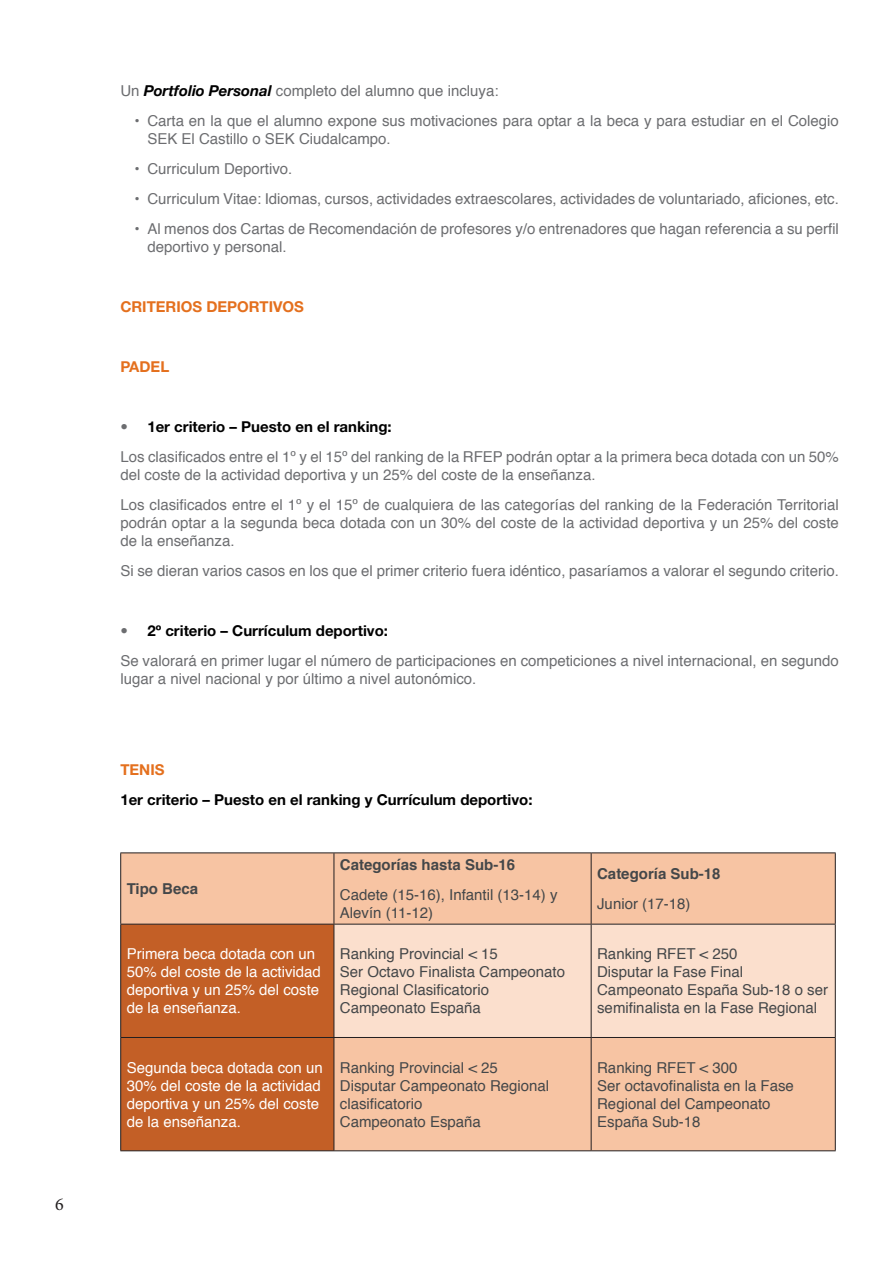
<style>
.page{position:relative;width:893px;height:1263px;background:#fff}
.page>*{position:absolute;margin:0;border:0;box-sizing:border-box;transform-origin:0 0}
.t1{font:18px "Minion Pro";color:#231f20}
.t2{font:15px/18px "Helvetica";color:#6c6d70}
.t3{font:15px/18px "Helvetica";color:#444749}
.t4{font:15px/18px "Helvetica";color:#fff}
.t5{font:700 15px "Helvetica Neue LT Std";color:#000001}
.t6{font:700 15px "Helvetica";color:#444749}
.t7{font:700 15px "Helvetica Neue LT Std";color:#e4701e}
.s1{font-family:"Helvetica Neue";font-weight:700;font-style:italic;color:#000001}
.s2{color:#6c6d70}
</style>
<div class="page">
<div style="left:121px;top:853px;width:714px;height:297px;background:#f7c4a3"></div>
<div style="left:121px;top:925px;width:213px;height:225px;background:#c35f26"></div>
<div style="left:335px;top:925px;width:500px;height:112px;background:#fbdfcd"></div>
<hr style="left:120px;top:853px;width:1px;height:71px;background:#231f20">
<hr style="left:120px;top:852px;width:214px;height:1px;background:#231f20">
<hr style="left:334px;top:852px;width:257px;height:1px;background:#231f20">
<hr style="left:591px;top:852px;width:245px;height:1px;background:#231f20">
<hr style="left:120px;top:924px;width:1px;height:113px;background:#231f20">
<hr style="left:120px;top:1038px;width:1px;height:112px;background:#231f20">
<hr style="left:120px;top:924px;width:214px;height:1px;background:#231f20">
<hr style="left:334px;top:924px;width:257px;height:1px;background:#231f20">
<hr style="left:591px;top:924px;width:245px;height:1px;background:#231f20">
<hr style="left:120px;top:1037px;width:214px;height:1px;background:#231f20">
<hr style="left:334px;top:1037px;width:257px;height:1px;background:#231f20">
<hr style="left:591px;top:1037px;width:245px;height:1px;background:#231f20">
<hr style="left:120px;top:1150px;width:214px;height:1px;background:#231f20">
<hr style="left:334px;top:1150px;width:257px;height:1px;background:#231f20">
<hr style="left:591px;top:1150px;width:245px;height:1px;background:#231f20">
<hr style="left:334px;top:853px;width:1px;height:71px;background:#231f20">
<hr style="left:591px;top:853px;width:1px;height:71px;background:#231f20">
<hr style="left:835px;top:853px;width:1px;height:71px;background:#231f20">
<hr style="left:334px;top:924px;width:1px;height:113px;background:#231f20">
<hr style="left:591px;top:924px;width:1px;height:113px;background:#231f20">
<hr style="left:835px;top:924px;width:1px;height:113px;background:#231f20">
<hr style="left:334px;top:1038px;width:1px;height:112px;background:#231f20">
<hr style="left:591px;top:1038px;width:1px;height:112px;background:#231f20">
<hr style="left:835px;top:1038px;width:1px;height:112px;background:#231f20">
<p class="t1" style="left:55px;top:1192px;width:10px">6</p>
<p class="t2" style="left:120px;top:83px;width:380px">Un <span class="s1">Portfolio Personal</span> completo del alumno que incluya:</p>
<p class="t2" style="left:147px;top:113px;width:693px;text-indent:-13px">• Carta en la que el alumno expone sus motivaciones para optar a la beca y para estudiar en el Colegio<br>SEK El Castillo o SEK Ciudalcampo.</p>
<p class="t2" style="left:135px;top:161px;width:159px">• Curriculum Deportivo.</p>
<p class="t2" style="left:135px;top:191px;width:706px">• Curriculum Vitae: Idiomas, cursos, actividades extraescolares, actividades de voluntariado, aficiones, etc.</p>
<p class="t2" style="left:147px;top:221px;width:693px;text-indent:-13px">• Al menos dos Cartas de Recomendación de profesores y/o entrenadores que hagan referencia a su perfil deportivo y personal.</p>
<p class="t7" style="left:120px;top:298px;width:185px">CRITERIOS DEPORTIVOS</p>
<p class="t7" style="left:120px;top:358px;width:50px">PADEL</p>
<p class="t5" style="left:120px;top:418px;width:273px"><span class="s2">•</span> 1er criterio – Puesto en el ranking:</p>
<p class="t2" style="left:120px;top:449px;width:720px">Los clasificados entre el 1º y el 15º del ranking de la RFEP podrán optar a la primera beca dotada con un 50% del coste de la actividad deportiva y un 25% del coste de la enseñanza.</p>
<p class="t2" style="left:120px;top:497px;width:720px;text-align:justify">Los clasificados entre el 1º y el 15º de cualquiera de las categorías del ranking de la Federación Territorial podrán optar a la segunda beca dotada con un 30% del coste de la actividad deportiva y un 25% del coste de la enseñanza.</p>
<p class="t2" style="left:120px;top:563px;width:720px">Si se dieran varios casos en los que el primer criterio fuera idéntico, pasaríamos a valorar el segundo criterio.</p>
<p class="t5" style="left:120px;top:622px;width:269px"><span class="s2">•</span> 2º criterio – Currículum deportivo:</p>
<p class="t2" style="left:120px;top:653px;width:720px">Se valorará en primer lugar el número de participaciones en competiciones a nivel internacional, en segundo lugar a nivel nacional y por último a nivel autonómico.</p>
<p class="t7" style="left:120px;top:760px;width:46px">TENIS</p>
<p class="t5" style="left:120px;top:790px;width:414px">1er criterio – Puesto en el ranking y Currículum deportivo:</p>
<p class="t6" style="left:127px;top:877px;width:73px">Tipo Beca</p>
<p class="t6" style="left:340px;top:853px;width:177px">Categorías hasta Sub-16</p>
<p class="t3" style="left:340px;top:886px;width:219px">Cadete (15-16), Infantil (13-14) y<br>Alevín (11-12)</p>
<p class="t6" style="left:597px;top:862px;width:125px">Categoría Sub-18</p>
<p class="t3" style="left:597px;top:895px;width:95px">Junior (17-18)</p>
<p class="t4" style="left:127px;top:946px;width:196px">Primera beca dotada con un<br>50% del coste de la actividad deportiva y un 25% del coste de la enseñanza.</p>
<p class="t3" style="left:340px;top:946px;width:227px">Ranking Provincial &lt; 15<br>Ser Octavo Finalista Campeonato<br>Regional Clasificatorio<br>Campeonato España</p>
<p class="t3" style="left:597px;top:946px;width:232px">Ranking RFET &lt; 250<br>Disputar la Fase Final<br>Campeonato España Sub-18 o ser semifinalista en la Fase Regional</p>
<p class="t4" style="left:127px;top:1059px;width:197px">Segunda beca dotada con un<br>30% del coste de la actividad deportiva y un 25% del coste de la enseñanza.</p>
<p class="t3" style="left:340px;top:1059px;width:211px">Ranking Provincial &lt; 25<br>Disputar Campeonato Regional clasificatorio<br>Campeonato España</p>
<p class="t3" style="left:597px;top:1059px;width:198px">Ranking RFET &lt; 300<br>Ser octavofinalista en la Fase<br>Regional del Campeonato<br>España Sub-18</p>
</div>
